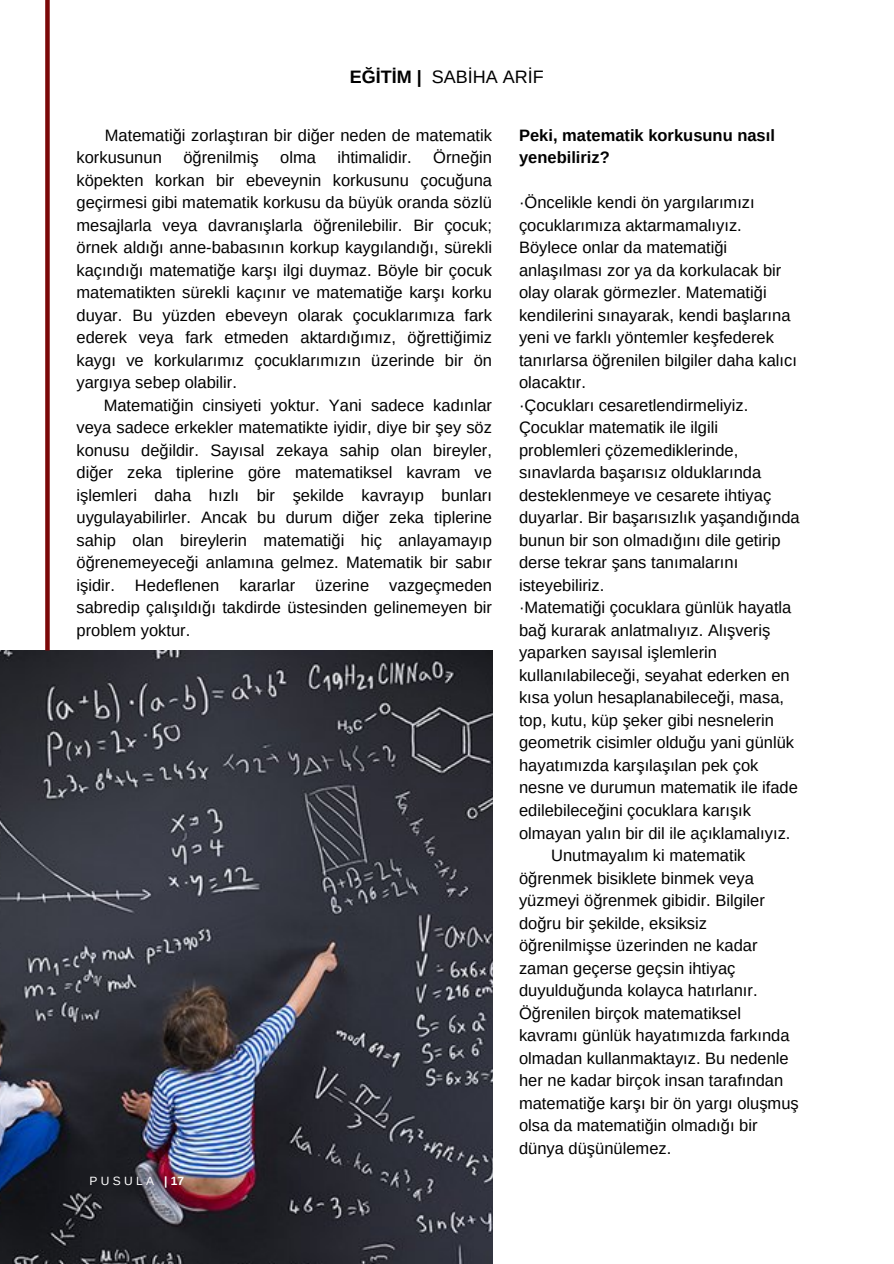
<style>
.page{position:relative;width:894px;height:1264px;background:#fff}
.page>*{position:absolute;margin:0;border:0;box-sizing:border-box;transform-origin:0 0}
.t1{font:18px "Arimo";color:#000}
.t2{font:16.5px/22.5px "Arimo";color:#000;text-align:justify}
.t3{font:700 16.5px/22.5px "Arimo";color:#000}
.t4{font:12px "Arimo";color:#fff}
.s1{font-weight:700}
</style>
<div class="page">
<img style="left:0;top:650px;width:492px;height:613px">
<div style="left:45px;top:0;width:5px;height:650px;background:#7b0808"></div>
<p class="t1" style="left:349px;top:67px;width:195px"><span class="s1">EĞİTİM |</span> SABİHA ARİF</p>
<p class="t2" style="left:76px;top:124px;width:417px;text-indent:28px">Matematiği zorlaştıran bir diğer neden de matematik korkusunun</p>
<p class="t2" style="left:76px;top:146px;width:417px;text-indent:356px">Örneğin köpekten korkan bir ebeveynin korkusunu çocuğuna geçirmesi gibi matematik korkusu da büyük oranda sözlü mesajlarla veya davranışlarla öğrenilebilir. Bir çocuk; örnek aldığı anne-babasının korkup kaygılandığı, sürekli kaçındığı matematiğe karşı ilgi duymaz. Böyle bir çocuk matematikten sürekli kaçınır ve matematiğe karşı korku duyar. Bu yüzden ebeveyn olarak çocuklarımıza fark ederek veya fark etmeden aktardığımız, öğrettiğimiz kaygı ve korkularımız çocuklarımızın üzerinde bir ön yargıya sebep olabilir.</p>
<p class="t2" style="left:76px;top:394px;width:417px;text-indent:27px">Matematiğin cinsiyeti yoktur. Yani sadece kadınlar veya sadece erkekler matematikte iyidir, diye bir şey söz konusu değildir. Sayısal zekaya sahip olan bireyler, diğer zeka tiplerine göre matematiksel kavram ve işlemleri daha hızlı bir şekilde kavrayıp bunları uygulayabilirler. Ancak bu durum diğer zeka tiplerine sahip olan bireylerin matematiği hiç anlayamayıp öğrenemeyeceği anlamına gelmez. Matematik bir sabır işidir. Hedeflenen kararlar üzerine vazgeçmeden sabredip çalışıldığı takdirde üstesinden gelinemeyen bir problem yoktur.</p>
<p class="t2" style="left:183px;top:146px;width:77px">öğrenilmiş</p>
<p class="t2" style="left:280px;top:146px;width:37px">olma</p>
<p class="t2" style="left:337px;top:146px;width:76px">ihtimalidir.</p>
<p class="t4" style="left:89px;top:1174px;width:96px">P U S U L A <span class="s1">| 17</span></p>
<p class="t3" style="left:519px;top:124px;width:257px">Peki, matematik korkusunu nasıl yenebiliriz?</p>
<p class="t2" style="left:519px;top:191px;width:237px">·Öncelikle kendi ön yargılarımızı</p>
<p class="t2" style="left:519px;top:214px;width:224px">çocuklarımıza aktarmamalıyız.</p>
<p class="t2" style="left:519px;top:236px;width:210px">Böylece onlar da matematiği</p>
<p class="t2" style="left:519px;top:259px;width:264px">anlaşılması zor ya da korkulacak bir</p>
<p class="t2" style="left:519px;top:281px;width:249px">olay olarak görmezler. Matematiği</p>
<p class="t2" style="left:519px;top:304px;width:273px">kendilerini sınayarak, kendi başlarına</p>
<p class="t2" style="left:519px;top:326px;width:256px">yeni ve farklı yöntemler keşfederek</p>
<p class="t2" style="left:519px;top:349px;width:279px">tanırlarsa öğrenilen bilgiler daha kalıcı</p>
<p class="t2" style="left:519px;top:371px;width:68px">olacaktır.</p>
<p class="t2" style="left:519px;top:394px;width:231px">·Çocukları cesaretlendirmeliyiz.</p>
<p class="t2" style="left:519px;top:416px;width:200px">Çocuklar matematik ile ilgili</p>
<p class="t2" style="left:519px;top:439px;width:221px">problemleri çözemediklerinde,</p>
<p class="t2" style="left:519px;top:461px;width:243px">sınavlarda başarısız olduklarında</p>
<p class="t2" style="left:519px;top:484px;width:254px">desteklenmeye ve cesarete ihtiyaç</p>
<p class="t2" style="left:519px;top:506px;width:282px">duyarlar. Bir başarısızlık yaşandığında</p>
<p class="t2" style="left:519px;top:529px;width:263px">bunun bir son olmadığını dile getirip</p>
<p class="t2" style="left:519px;top:551px;width:221px">derse tekrar şans tanımalarını</p>
<p class="t2" style="left:519px;top:574px;width:87px">isteyebiliriz.</p>
<p class="t2" style="left:519px;top:596px;width:274px">·Matematiği çocuklara günlük hayatla</p>
<p class="t2" style="left:519px;top:619px;width:253px">bağ kurarak anlatmalıyız. Alışveriş</p>
<p class="t2" style="left:519px;top:641px;width:199px">yaparken sayısal işlemlerin</p>
<p class="t2" style="left:519px;top:664px;width:272px">kullanılabileceği, seyahat ederken en</p>
<p class="t2" style="left:519px;top:686px;width:266px">kısa yolun hesaplanabileceği, masa,</p>
<p class="t2" style="left:519px;top:709px;width:256px">top, kutu, küp şeker gibi nesnelerin</p>
<p class="t2" style="left:519px;top:731px;width:276px">geometrik cisimler olduğu yani günlük</p>
<p class="t2" style="left:519px;top:754px;width:241px">hayatımızda karşılaşılan pek çok</p>
<p class="t2" style="left:519px;top:776px;width:280px">nesne ve durumun matematik ile ifade</p>
<p class="t2" style="left:519px;top:799px;width:233px">edilebileceğini çocuklara karışık</p>
<p class="t2" style="left:519px;top:821px;width:273px">olmayan yalın bir dil ile açıklamalıyız.</p>
<p class="t2" style="left:551px;top:844px;width:196px">Unutmayalım ki matematik</p>
<p class="t2" style="left:519px;top:866px;width:236px">öğrenmek bisiklete binmek veya</p>
<p class="t2" style="left:519px;top:889px;width:247px">yüzmeyi öğrenmek gibidir. Bilgiler</p>
<p class="t2" style="left:519px;top:911px;width:189px">doğru bir şekilde, eksiksiz</p>
<p class="t2" style="left:519px;top:934px;width:240px">öğrenilmişse üzerinden ne kadar</p>
<p class="t2" style="left:519px;top:956px;width:218px">zaman geçerse geçsin ihtiyaç</p>
<p class="t2" style="left:519px;top:979px;width:240px">duyulduğunda kolayca hatırlanır.</p>
<p class="t2" style="left:519px;top:1001px;width:223px">Öğrenilen birçok matematiksel</p>
<p class="t2" style="left:519px;top:1024px;width:272px">kavramı günlük hayatımızda farkında</p>
<p class="t2" style="left:519px;top:1046px;width:271px">olmadan kullanmaktayız. Bu nedenle</p>
<p class="t2" style="left:519px;top:1069px;width:265px">her ne kadar birçok insan tarafından</p>
<p class="t2" style="left:519px;top:1091px;width:281px">matematiğe karşı bir ön yargı oluşmuş</p>
<p class="t2" style="left:519px;top:1114px;width:240px">olsa da matematiğin olmadığı bir</p>
<p class="t2" style="left:519px;top:1136px;width:154px">dünya düşünülemez.</p>
</div>
